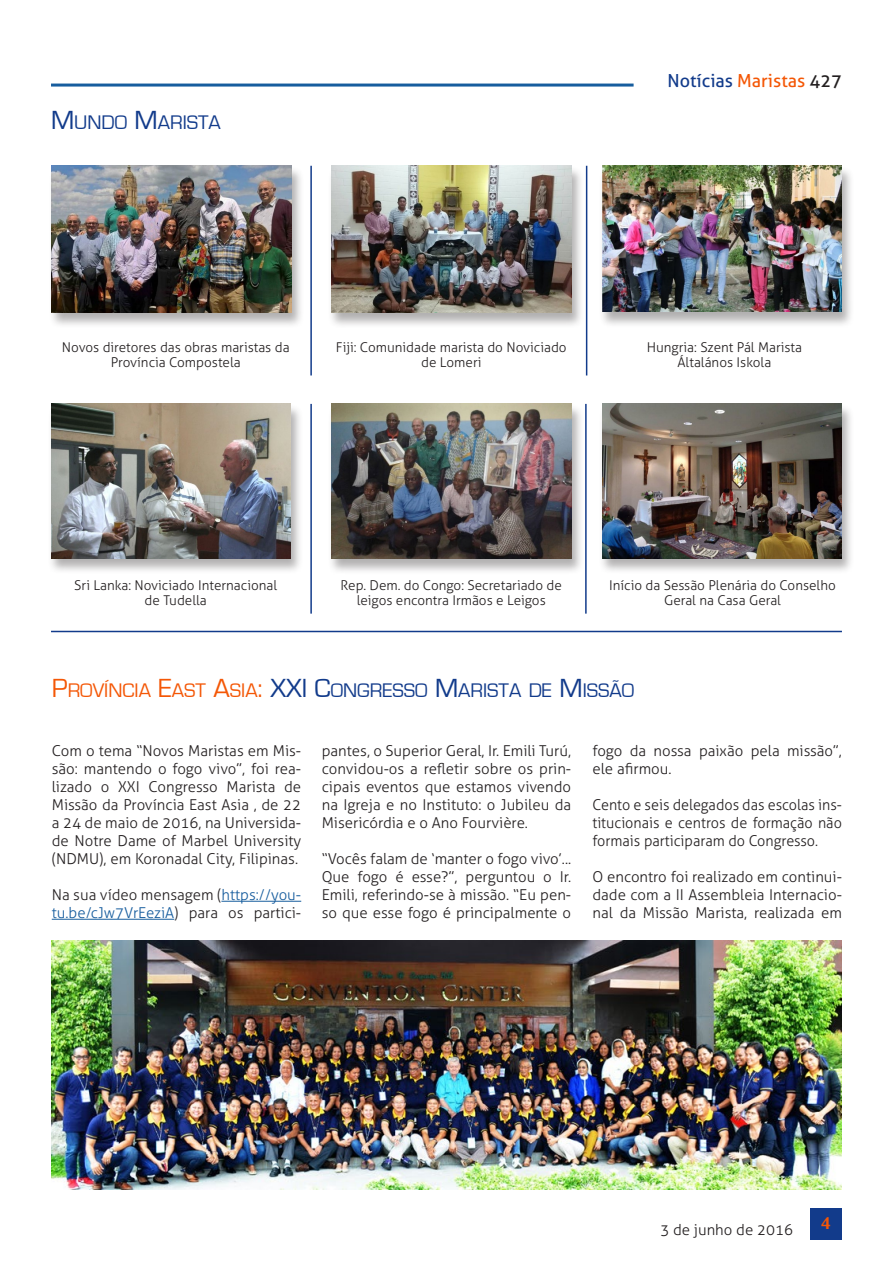
<style>
.page{position:relative;width:893px;height:1263px;background:#fff}
.page>*{position:absolute;margin:0;border:0;box-sizing:border-box;transform-origin:0 0}
.Titolo{font:20.25px "Eurostile";color:#123b8b}
.t1{font:18px "Aller";color:#123b8b}
.t2{font:700 18px "Novarese IT Cby BT";color:#f45706}
.Testo_normal{font:300 15px/18px "Aller";color:#231f20;text-align:justify}
.Testo_normal-2{font:300 15px/18px "Aller";color:#231f20;text-align:justify;scale:.96 1}
.Testo_sinEspacio{font:300 15px/18px "Aller";color:#231f20;text-align:justify}
.DidacaliaFotos{font:300 13.5px/15px "Aller";color:#231f20;text-align:center}
.s1{font-size:27px}
.s2{color:#f45706}
.s3{color:#231f20}
.s4{font-size:27px;color:#f45706}
.s5{color:#175d9e}
</style>
<div class="page">
<hr style="left:51px;top:84px;width:583px;height:3px;background:#175d9e">
<div style="left:810px;top:1208px;width:32px;height:31px;background:#123b8b"></div>
<div style="left:598px;top:165px;width:257px;height:162px;background:#231f20;opacity:.35"></div>
<img style="left:602px;top:166px;width:240px;height:146px">
<div style="left:327px;top:165px;width:257px;height:163px;background:#231f20;opacity:.35"></div>
<img style="left:331px;top:166px;width:240px;height:146px">
<div style="left:48px;top:165px;width:256px;height:163px;background:#231f20;opacity:.35"></div>
<img style="left:52px;top:166px;width:240px;height:146px">
<div style="left:598px;top:403px;width:257px;height:171px;background:#231f20;opacity:.35"></div>
<img style="left:602px;top:404px;width:240px;height:154px">
<div style="left:327px;top:403px;width:257px;height:171px;background:#231f20;opacity:.35"></div>
<img style="left:331px;top:404px;width:240px;height:155px">
<div style="left:47px;top:403px;width:257px;height:171px;background:#231f20;opacity:.35"></div>
<img style="left:51px;top:404px;width:240px;height:154px">
<hr style="left:310px;top:166px;width:2px;height:209px;background:#123b8b">
<hr style="left:586px;top:166px;width:1px;height:209px;background:#123b8b">
<hr style="left:310px;top:404px;width:2px;height:210px;background:#123b8b">
<hr style="left:585px;top:404px;width:2px;height:210px;background:#123b8b">
<hr style="left:221px;top:901px;width:80px;height:1px;background:#175d9e">
<hr style="left:52px;top:919px;width:122px;height:1px;background:#175d9e">
<hr style="left:51px;top:631px;width:791px;height:1px;background:#123b8b">
<img style="left:52px;top:941px;width:790px;height:248px">
<p class="Titolo" style="left:51px;top:111px;width:171px"><span class="s1">M</span>UNDO <span class="s1">M</span>ARISTA</p>
<p class="t1" style="left:667px;top:69px;width:176px">Notícias <span class="s2">Maristas</span> <span class="s3">427</span></p>
<p class="DidacaliaFotos" style="left:62px;top:340px;width:229px">Novos diretores das obras maristas da<br>Província Compostela</p>
<p class="DidacaliaFotos" style="left:336px;top:340px;width:232px">Fiji: Comunidade marista do Noviciado de Lomeri</p>
<p class="DidacaliaFotos" style="left:647px;top:340px;width:157px">Hungria: Szent Pál Marista<br>Általános Iskola</p>
<p class="DidacaliaFotos" style="left:74px;top:577px;width:204px">Sri Lanka: Noviciado Internacional de Tudella</p>
<p class="DidacaliaFotos" style="left:341px;top:577px;width:223px">Rep. Dem. do Congo: Secretariado de leigos encontra Irmãos e Leigos</p>
<p class="DidacaliaFotos" style="left:609px;top:577px;width:228px">Início da Sessão Plenária do Conselho<br>Geral na Casa Geral</p>
<p class="Titolo" style="left:52px;top:680px;width:584px"><span class="s4">P</span><span class="s2">ROVÍNCIA</span> <span class="s4">E</span><span class="s2">AST</span> <span class="s4">A</span><span class="s2">SIA</span><span class="s4">:</span> <span class="s1">XXI C</span>ONGRESSO <span class="s1">M</span>ARISTA DE <span class="s1">M</span>ISSÃO</p>
<p class="Testo_normal" style="left:52px;top:742px;width:251px">Com o tema “Novos Maristas em Mis&shy;são: mantendo o fogo vivo”, foi rea&shy;lizado o XXI Congresso Marista de Missão da Província East Asia , de 22 a 24 de maio de 2016, na Universida&shy;de Notre Dame of Marbel University (NDMU), em Koronadal City, Filipinas.</p>
<p class="Testo_normal" style="left:52px;top:886px;width:251px">Na sua vídeo mensagem (<span class="s5">https://you&shy;tu.be/cJw7VrEeziA</span>) para os partici-</p>
<p class="Testo_normal" style="left:322px;top:742px;width:251px">pantes, o Superior Geral, Ir. Emili Turú, convidou-os a refletir sobre os prin&shy;cipais eventos que estamos vivendo na Igreja e no Instituto: o Jubileu da Misericórdia e o Ano Fourvière.</p>
<p class="Testo_normal" style="left:322px;top:850px;width:251px">“Vocês falam de ‘manter o fogo vivo’...<br>Que fogo é esse?”, perguntou o Ir.<br>Emili, referindo-se à missão. “Eu pen&shy;so que esse fogo é principalmente o</p>
<p class="Testo_normal" style="left:592px;top:742px;width:251px">fogo da nossa paixão pela missão”, ele afirmou.</p>
<p class="Testo_normal-2" style="left:592px;top:796px;width:261px">Cento e seis delegados das escolas ins&shy;titucionais e centros de formação não formais participaram do Congresso.</p>
<p class="Testo_sinEspacio" style="left:592px;top:868px;width:251px">O encontro foi realizado em continui&shy;dade com a II Assembleia Internacio&shy;nal da Missão Marista, realizada em</p>
<p class="Testo_normal" style="left:660px;top:1220px;width:134px">3 de junho de 2016</p>
<p class="t2" style="left:821px;top:1212px;width:12px">4</p>
</div>
